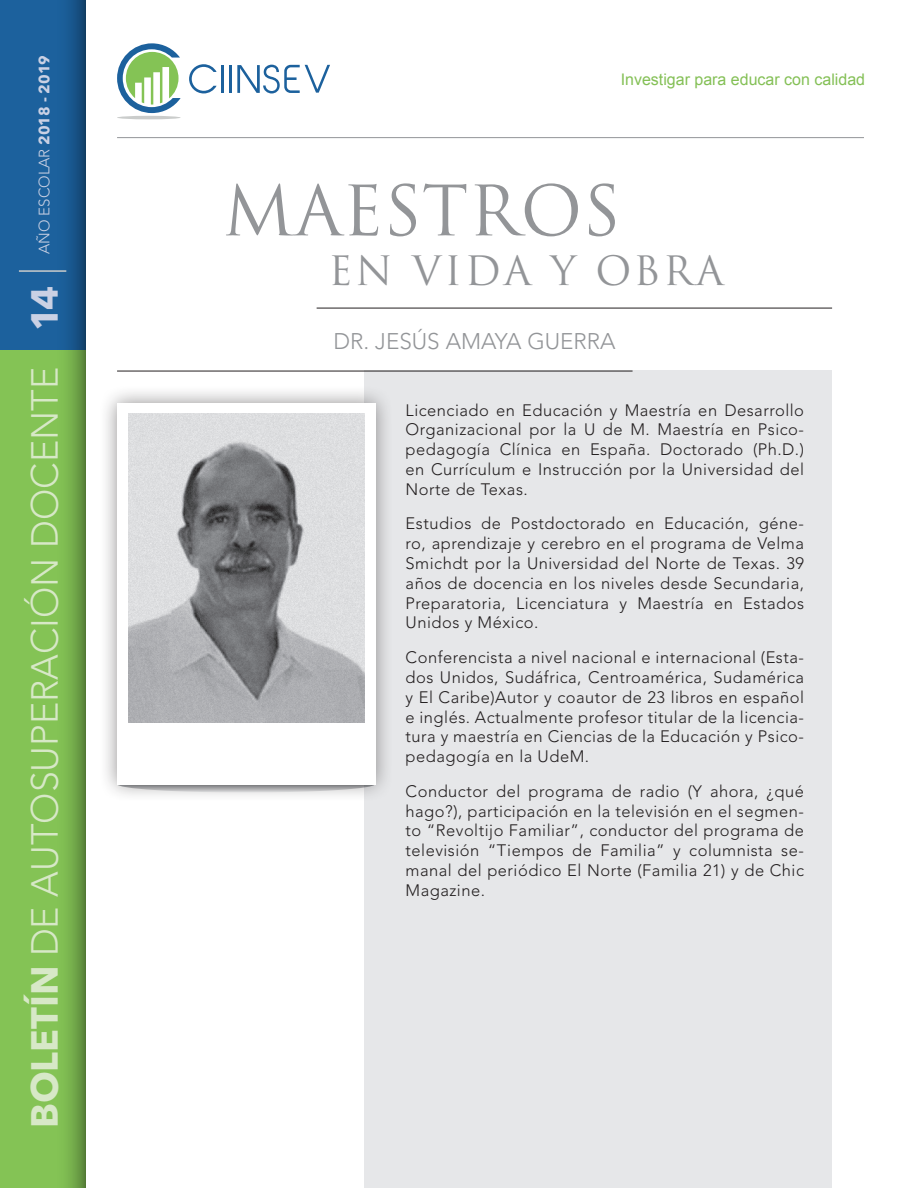
<style>
.page{position:relative;width:918px;height:1188px;background:#fff}
.page>*{position:absolute;margin:0;border:0;box-sizing:border-box;transform-origin:0 0}
.t1{font:67.5px "Trajan Pro";color:#939598}
.t2{font:39.45px "Trajan Pro";letter-spacing:.08em;color:#939598}
.t3{font:300 37.5px "Avenir LT Std";color:#d7e8c7}
.t4{font:300 22.5px "Avenir LT Std";color:#939598}
.t5{font:300 16.5px/19.8px "Avenir LT Std";letter-spacing:.03em;color:#231f20;text-align:justify}
.t6{font:16.05px "Arial";color:#84c056}
.t7{font:300 15px "Avenir LT Std";color:#cad1e4}
.s1{font-family:"Avenir Next LT Pro";font-weight:700}
.s2{font-family:"Avenir Next LT Pro";font-weight:700;color:#cad1e4}
</style>
<div class="page">
<svg style="left:117px;top:43px;width:64px;height:70px"></svg>
<hr style="left:117px;top:116px;width:64px;height:3px;background:#cacccb;border-radius:50%">
<hr style="left:221px;top:65px;width:3px;height:28px;background:#1c619d">
<hr style="left:229px;top:65px;width:3px;height:28px;background:#1c619d">
<svg style="left:237px;top:65px;width:93px;height:28px"></svg>
<svg style="left:189px;top:64px;width:28px;height:29px"></svg>
<div style="left:0;top:350px;width:85px;height:838px;background:#84c355"></div>
<div style="left:0;top:0;width:85px;height:350px;background:#1c619d"></div>
<svg style="left:66px;top:0;width:19px;height:1188px"></svg>
<hr style="left:117px;top:137px;width:747px;height:1px;background:#939598">
<hr style="left:19px;top:270px;width:47px;height:2px;background:#cacccb">
<div style="left:365px;top:371px;width:467px;height:817px;background:#e6e7e9"></div>
<hr style="left:117px;top:371px;width:516px;height:1px;background:#231f20">
<hr style="left:317px;top:308px;width:515px;height:1px;background:#231f20">
<div style="left:98px;top:384px;width:296px;height:419px;background:#231f20;opacity:.5"></div>
<div style="left:117px;top:403px;width:258px;height:381px;background:#fff"></div>
<img style="left:129px;top:414px;width:236px;height:308px">
<p class="t7" style="left:35px;top:254px;width:200px;rotate:-90deg">año escolar <span class="s1">2018 - 2019</span></p>
<h3 class="t3" style="left:23px;top:1128px;width:844px;rotate:-90deg"><span class="s1">Boletín</span> de Autosuperación Docente <span class="s2">14</span></h3>
<p class="t6" style="left:621px;top:69px;width:246px">Investigar para educar con calidad</p>
<h1 class="t1" style="left:223px;top:168px;width:400px">MAESTROS</h1>
<h2 class="t2" style="left:328px;top:245px;width:397px">EN VIDA Y OBRA</h2>
<h3 class="t4" style="left:334px;top:328px;width:131px">dr. jesús ama</h3>
<h3 class="t4" style="left:495px;top:328px;width:119px">ya g uerra</h3>
<p class="t5" style="left:406px;top:400px;width:400px">Licenciado en Educación y Maestría en Desarrollo Organizacional por la U de M. Maestría en Psico&shy;pedagogía Clínica en España. Doctorado (Ph.D.) en Currículum e I nstrucción por la U niversidad del N orte de Texas.</p>
<p class="t5" style="left:406px;top:514px;width:400px">Estudios de Postdoctorado en Educación, géne&shy;ro, aprendizaje y cerebro en el programa de Velma Smichdt por la U niversidad del Norte de Texas. 39 años de docencia en los niveles desde Secundaria, Preparatoria, Licenciatura y Maestría en Estados Unidos y México.</p>
<p class="t5" style="left:406px;top:648px;width:400px">Conferencista a nivel nacional e internacional (Esta&shy;dos U nidos, Sudáfrica, Centroamérica, Sudamérica y El Caribe)Autor y coautor de 23 libros en español e inglés. Actualmente profesor titular de la licencia&shy;tura y maestría en Ciencias de la Educación y Psico&shy;pedagogía en la UdeM.</p>
<p class="t5" style="left:406px;top:781px;width:400px">Conductor del programa de radio (Y ahora, ¿qué hago?), participación en la televisión en el segmen&shy;to “Revoltijo Familiar”, conductor del programa de televisión “Tiempos de Familia” y columnista se&shy;manal del periódico El Norte (Familia 21) y de Chic Magazine.</p>
</div>
